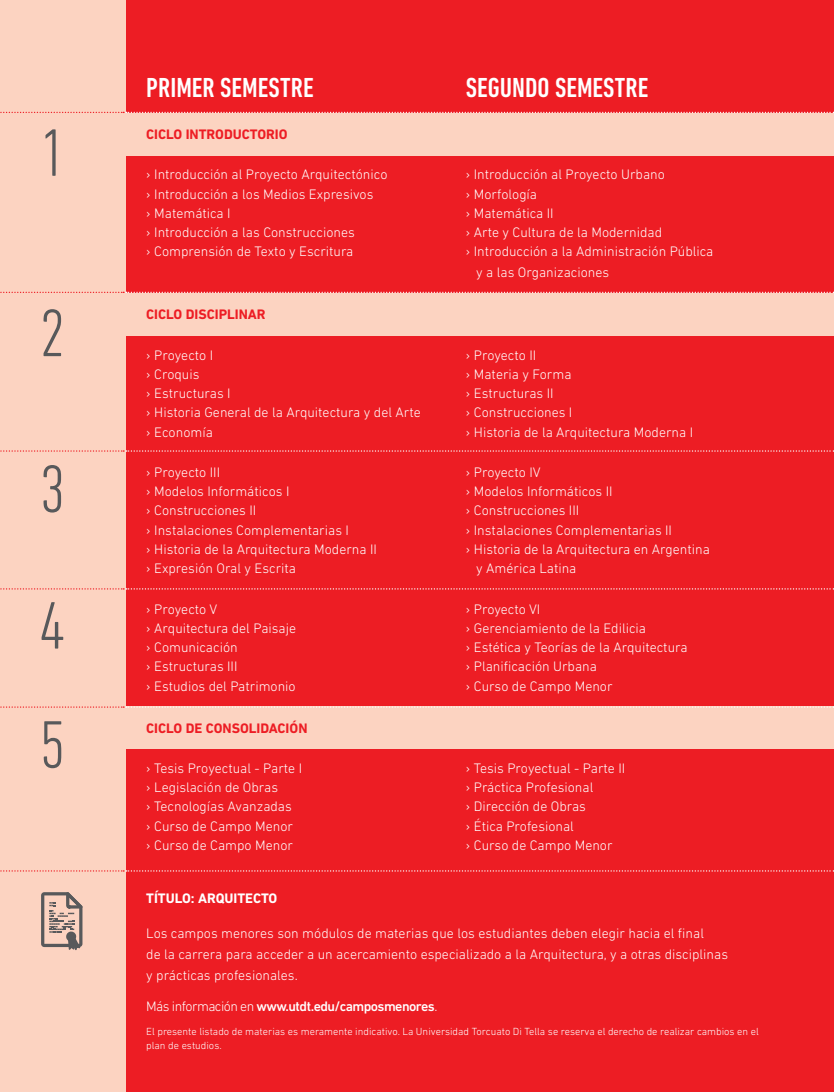
<style>
.page{position:relative;width:834px;height:1092px;background:#fff}
.page>*{position:absolute;margin:0;border:0;box-sizing:border-box;transform-origin:0 0}
.t1{font:300 condensed 68.25px/136.5px "DIN Next LT Pro";color:#58595b}
.t2{font:500 condensed 28px "DIN Next LT Pro";color:#fff}
.t3{font:300 14px/19.2px "DIN Next LT Pro";color:#fff}
.t4{font:700 14px "DIN Next LT Pro";color:#ed1d24}
.t5{font:500 14px "DIN Next LT Pro";letter-spacing:-.04em;color:#fff}
.t6{font:700 14px "DIN Next LT Pro";color:#fff}
.t7{font:300 10.5px/14px "DIN Next LT Pro";color:#fff}
.s1{font-weight:300}
</style>
<div class="page">
<div style="left:125px;top:0;width:708px;height:1091px;background:#ed1d24"></div>
<div style="left:125px;top:113px;width:708px;height:42px;background:#fcd3c1"></div>
<div style="left:125px;top:293px;width:708px;height:42px;background:#fcd3c1"></div>
<div style="left:125px;top:706px;width:708px;height:42px;background:#fcd3c1"></div>
<div style="left:0;top:0;width:125px;height:1091px;background:#fcd3c1"></div>
<svg style="left:41px;top:892px;width:42px;height:58px"></svg>
<svg style="left:0;top:112px;width:833px;height:1px"></svg>
<svg style="left:0;top:292px;width:833px;height:1px"></svg>
<svg style="left:0;top:588px;width:834px;height:1px"></svg>
<svg style="left:0;top:870px;width:834px;height:1px"></svg>
<svg style="left:0;top:450px;width:834px;height:1px"></svg>
<svg style="left:0;top:706px;width:834px;height:1px"></svg>
<h1 class="t1" style="left:40px;top:84px;width:27px">1</h1>
<h1 class="t1" style="left:40px;top:264px;width:27px">2</h1>
<h1 class="t1" style="left:40px;top:420px;width:27px">3<br>4</h1>
<h1 class="t1" style="left:40px;top:675px;width:27px">5</h1>
<h2 class="t2" style="left:146px;top:72px;width:169px">PRIMER SEMESTRE</h2>
<p class="t4" style="left:146px;top:126px;width:143px">CICLO INTRODUCTORIO</p>
<p class="t3" style="left:146px;top:165px;width:243px">› Introducción al Proyecto Arquitectónico › Introducción a los Medios Expresivos<br>› Matemática I<br>› Introducción a las Construcciones<br>› Comprensión de Texto y Escritura</p>
<p class="t4" style="left:146px;top:306px;width:121px">CICLO DISCIPLINAR</p>
<p class="t3" style="left:146px;top:345px;width:276px">› Proyecto I<br>› Croquis<br>› Estructuras I<br>› Historia General de la Arquitectura y del Arte › Economía</p>
<p class="t3" style="left:146px;top:462px;width:232px">› Proyecto III<br>› Modelos Informáticos I<br>› Construcciones II<br>› Instalaciones Complementarias I<br>› Historia de la Arquitectura Moderna II › Expresión Oral y Escrita</p>
<p class="t3" style="left:146px;top:599px;width:151px">› Proyecto V<br>› Arquitectura del Paisaje › Comunicación<br>› Estructuras III<br>› Estudios del Patrimonio</p>
<p class="t4" style="left:146px;top:719px;width:163px">CICLO DE CONSOLIDACIÓN</p>
<p class="t3" style="left:146px;top:758px;width:157px">› Tesis Proyectual - Parte I › Legislación de Obras<br>› Tecnologías Avanzadas<br>› Curso de Campo Menor<br>› Curso de Campo Menor</p>
<h2 class="t2" style="left:466px;top:72px;width:184px">SEGUNDO SEMESTRE</h2>
<p class="t3" style="left:466px;top:165px;width:249px">› Introducción al Proyecto Urbano<br>› Morfología<br>› Matemática II<br>› Arte y Cultura de la Modernidad<br>› Introducción a la Administración Pública</p>
<p class="t3" style="left:476px;top:263px;width:134px">y a las Organizaciones</p>
<p class="t3" style="left:466px;top:345px;width:229px">› Proyecto II<br>› Materia y Forma<br>› Estructuras II<br>› Construcciones I<br>› Historia de la Arquitectura Moderna I</p>
<p class="t3" style="left:466px;top:462px;width:76px">› Proyecto IV</p>
<p class="t3" style="left:466px;top:481px;width:148px">› Modelos Informáticos II</p>
<p class="t3" style="left:466px;top:501px;width:115px">› Construcciones III</p>
<p class="t3" style="left:466px;top:520px;width:208px">› Instalaciones Complementarias II</p>
<p class="t3" style="left:466px;top:539px;width:245px">› Historia de la Arquitectura en Argentina</p>
<p class="t3" style="left:476px;top:558px;width:102px">y América Latina</p>
<p class="t3" style="left:466px;top:599px;width:223px">› Proyecto VI<br>› Gerenciamiento de la Edilicia<br>› Estética y Teorías de la Arquitectura › Planificación Urbana<br>› Curso de Campo Menor</p>
<p class="t3" style="left:466px;top:758px;width:161px">› Tesis Proyectual - Parte II › Práctica Profesional<br>› Dirección de Obras<br>› Ética Profesional<br>› Curso de Campo Menor</p>
<p class="t6" style="left:146px;top:890px;width:133px">TÍTULO: ARQUITECTO</p>
<p class="t3" style="left:146px;top:922px;width:583px;line-height:21px">Los campos menores son módulos de materias que los estudiantes deben elegir hacia el final<br>de la carrera para acceder a un acercamiento especializado a la Arquitectura, y a otras disciplinas y prácticas profesionales.</p>
<p class="t5" style="left:146px;top:998px;width:292px"><span class="s1">Más información en</span> www.utdt.edu/camposmenores<span class="s1">.</span></p>
<p class="t7" style="left:146px;top:1024px;width:614px">El presente listado de materias es meramente indicativo. La Universidad Torcuato Di Tella se reserva el derecho de realizar cambios en el plan de estudios.</p>
</div>
